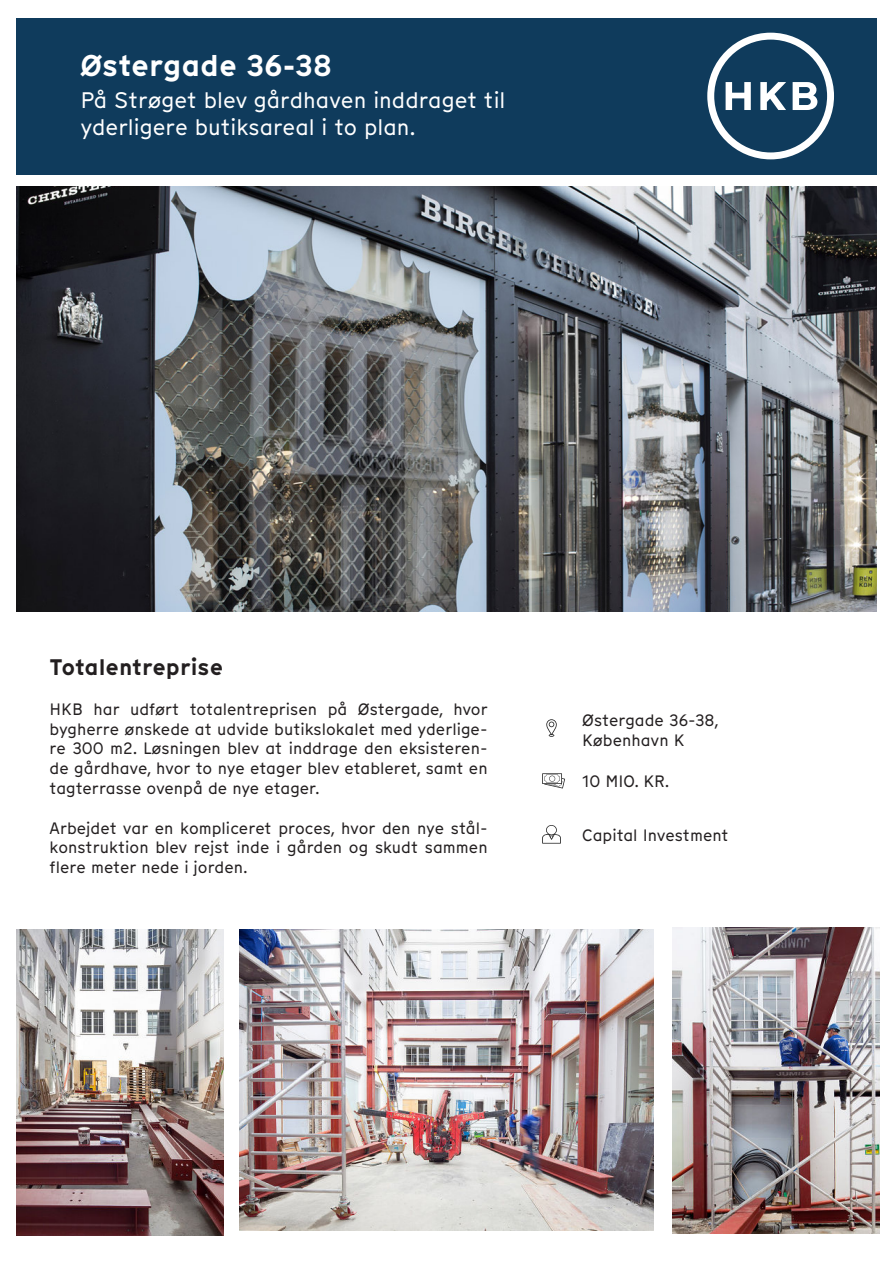
<style>
.page{position:relative;width:893px;height:1263px;background:#fff}
.page>*{position:absolute;margin:0;border:0;box-sizing:border-box;transform-origin:0 0}
.t1{font:700 30px "Munken Sans";color:#fff}
.t2{font:22.5px/27px "Munken Sans";color:#fff}
.t3{font:700 22.5px "Munken Sans";color:#231f20}
.t4{font:16.5px/19.8px "Munken Sans";color:#231f20;text-align:justify}
</style>
<div class="page">
<div style="left:16px;top:18px;width:861px;height:156px;background:#0f3b5c"></div>
<svg style="left:726px;top:82px;width:25px;height:28px"></svg>
<svg style="left:760px;top:82px;width:26px;height:28px"></svg>
<svg style="left:793px;top:82px;width:24px;height:28px"></svg>
<div style="left:707px;top:33px;width:127px;height:126px;border:7px solid #fff;border-radius:50%"></div>
<img style="left:16px;top:186px;width:861px;height:426px">
<img style="left:239px;top:929px;width:414px;height:302px">
<img style="left:16px;top:929px;width:207px;height:306px">
<svg style="left:546px;top:719px;width:11px;height:18px"></svg>
<svg style="left:542px;top:773px;width:23px;height:15px"></svg>
<svg style="left:542px;top:825px;width:19px;height:19px"></svg>
<img style="left:673px;top:927px;width:207px;height:306px">
<h1 class="t1" style="left:80px;top:53px;width:253px">Østergade 36-38</h1>
<h2 class="t2" style="left:80px;top:87px;width:426px">På Strøget blev gårdhaven inddraget til yderligere butiksareal i to plan.</h2>
<h2 class="t3" style="left:50px;top:657px;width:175px">Totalentreprise</h2>
<p class="t4" style="left:50px;top:700px;width:440px">HKB har udført totalentreprisen på Østergade, hvor bygherre ønskede at udvide butikslokalet med yderlige&shy;re 300 m2. Løsningen blev at inddrage den eksisteren&shy;de gårdhave, hvor to nye etager blev etableret, samt en tagterrasse ovenpå de nye etager.</p>
<p class="t4" style="left:50px;top:818px;width:439px">Arbejdet var en kompliceret proces, hvor den nye stål&shy;konstruktion blev rejst inde i gården og skudt sammen flere meter nede i jorden.</p>
<p class="t4" style="left:582px;top:711px;width:138px">Østergade 36-38,<br>København K</p>
<p class="t4" style="left:582px;top:772px;width:89px">10 MIO. KR.</p>
<p class="t4" style="left:582px;top:826px;width:148px">Capital Investment</p>
</div>
